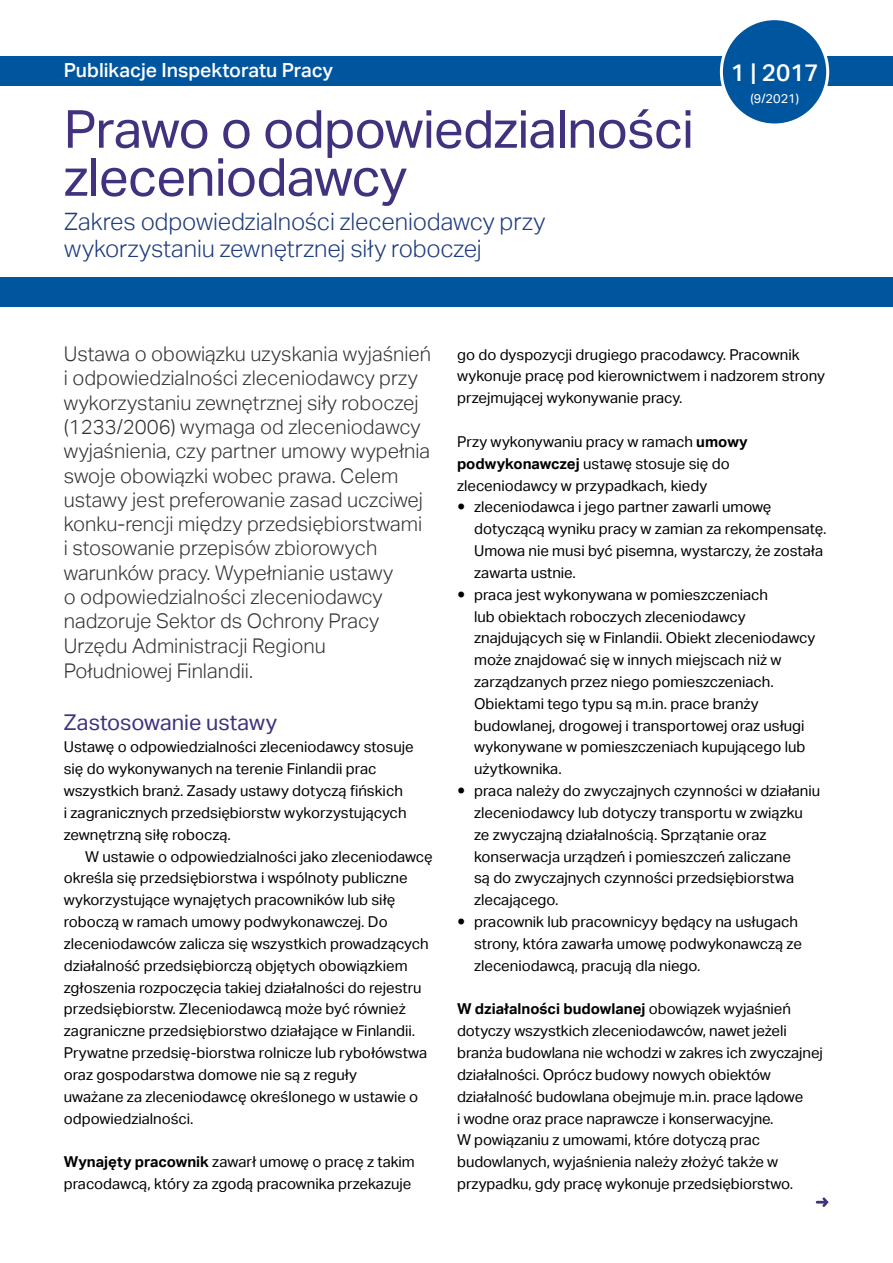
<style>
.page{position:relative;width:893px;height:1263px;background:#fff}
.page>*{position:absolute;margin:0;border:0;box-sizing:border-box;transform-origin:0 0}
.Otsikko_31pt{font:52.5px/48px "Aktiv Grotesk";letter-spacing:-.015em;color:#41317e}
.alarivi{font:300 24px/27px "Aktiv Grotesk";letter-spacing:-.005em;color:#1f3c7e}
.t1{font:500 24px "Aktiv Grotesk";color:#fff}
.Väliotsikko{font:21.75px "Aktiv Grotesk";color:#41317e}
.Ingressi{font:300 20.25px/24.3px "Aktiv Grotesk";color:#333}
.t2{font:500 19.5px "Aktiv Grotesk";color:#fff}
.Leipis{font:15px/21.8px "Aktiv Grotesk";color:#000}
.Alkuleipis{font:15px/21.9px "Aktiv Grotesk";letter-spacing:-.005em;color:#000}
.t3{font:12.75px "Aktiv Grotesk";color:#fff}
.s1{font-weight:700}
</style>
<div class="page">
<div style="left:0;top:56px;width:893px;height:30px;background:#00559f"></div>
<div style="left:721px;top:19px;width:107px;height:106px;background:#00559f;border-radius:50%"></div>
<div style="left:720px;top:17px;width:109px;height:109px;border:3px solid #fff;border-radius:50%"></div>
<div style="left:0;top:277px;width:893px;height:29px;background:#00559f"></div>
<svg style="left:816px;top:1197px;width:13px;height:10px"></svg>
<h3 class="t2" style="left:64px;top:59px;width:271px">Publikacje Inspektoratu Pracy</h3>
<h2 class="t1" style="left:731px;top:59px;width:89px">1 | 2017</h2>
<h1 class="Otsikko_31pt" style="left:64px;top:106px;width:632px">Prawo o odpowiedzialności zleceniodawcy</h1>
<h2 class="alarivi" style="left:64px;top:208px;width:483px">Zakres odpowiedzialności zleceniodawcy przy wykorzystaniu zewnętrznej siły roboczej</h2>
<p class="t3" style="left:750px;top:91px;width:50px">(9/2021)</p>
<p class="Ingressi" style="left:64px;top:342px;width:369px">Ustawa o obowiązku uzyskania wyjaśnień i odpowiedzialności zleceniodawcy przy wykorzystaniu zewnętrznej siły roboczej (1233/2006) wymaga od zleceniodawcy wyjaśnienia, czy partner umowy wypełnia swoje obowiązki wobec prawa. Celem ustawy jest preferowanie zasad uczciwej konku-rencji między przedsiębiorstwami i stosowanie przepisów zbiorowych warunków pracy. Wypełnianie ustawy<br>o odpowiedzialności zleceniodawcy nadzoruje Sektor ds Ochrony Pracy Urzędu Administracji Regionu Południowej Finlandii.</p>
<h3 class="Väliotsikko" style="left:64px;top:710px;width:215px">Zastosowanie ustawy</h3>
<p class="Alkuleipis" style="left:64px;top:736px;width:351px">Ustawę o odpowiedzialności zleceniodawcy stosuje się do wykonywanych na terenie Finlandii prac wszystkich branż. Zasady ustawy dotyczą fińskich<br>i zagranicznych przedsiębiorstw wykorzystujących zewnętrzną siłę roboczą.</p>
<p class="Leipis" style="left:64px;top:845px;width:370px;text-indent:21px">W ustawie o odpowiedzialności jako zleceniodawcę określa się przedsiębiorstwa i wspólnoty publiczne wykorzystujące wynajętych pracowników lub siłę roboczą w ramach umowy podwykonawczej. Do zleceniodawców zalicza się wszystkich prowadzących działalność przedsiębiorczą objętych obowiązkiem zgłoszenia rozpoczęcia takiej działalności do rejestru przedsiębiorstw. Zleceniodawcą może być również zagraniczne przedsiębiorstwo działające w Finlandii.<br>Prywatne przedsię-biorstwa rolnicze lub rybołówstwa oraz gospodarstwa domowe nie są z reguły<br>uważane za zleceniodawcę określonego w ustawie o odpowiedzialności.</p>
<p class="Alkuleipis" style="left:64px;top:1151px;width:353px"><span class="s1">Wynajęty pracownik</span> zawarł umowę o pracę z takim pracodawcą, który za zgodą pracownika przekazuje</p>
<p class="Alkuleipis" style="left:457px;top:343px;width:369px">go do dyspozycji drugiego pracodawcy. Pracownik wykonuje pracę pod kierownictwem i nadzorem strony przejmującej wykonywanie pracy.</p>
<p class="Alkuleipis" style="left:457px;top:431px;width:292px">Przy wykonywaniu pracy w ramach <span class="s1">umowy podwykonawczej</span> ustawę stosuje się do zleceniodawcy w przypadkach, kiedy</p>
<p class="Leipis" style="left:474px;top:496px;width:354px">zleceniodawca i jego partner zawarli umowę dotyczącą wyniku pracy w zamian za rekompensatę.<br>Umowa nie musi być pisemna, wystarczy, że została zawarta ustnie.</p>
<p class="Leipis" style="left:474px;top:584px;width:343px">praca jest wykonywana w pomieszczeniach<br>lub obiektach roboczych zleceniodawcy znajdujących się w Finlandii. Obiekt zleceniodawcy może znajdować się w innych miejscach niż w zarządzanych przez niego pomieszczeniach.<br>Obiektami tego typu są m.in. prace branży budowlanej, drogowej i transportowej oraz usługi wykonywane w pomieszczeniach kupującego lub użytkownika.</p>
<p class="Leipis" style="left:474px;top:780px;width:348px">praca należy do zwyczajnych czynności w działaniu zleceniodawcy lub dotyczy transportu w związku ze zwyczajną działalnością. Sprzątanie oraz konserwacja urządzeń i pomieszczeń zaliczane<br>są do zwyczajnych czynności przedsiębiorstwa zlecającego.</p>
<p class="Leipis" style="left:474px;top:911px;width:329px">pracownik lub pracownicyy będący na usługach strony, która zawarła umowę podwykonawczą ze zleceniodawcą, pracują dla niego.</p>
<p class="Alkuleipis" style="left:457px;top:998px;width:367px"><span class="s1">W działalności budowlanej</span> obowiązek wyjaśnień dotyczy wszystkich zleceniodawców, nawet jeżeli branża budowlana nie wchodzi w zakres ich zwyczajnej działalności. Oprócz budowy nowych obiektów działalność budowlana obejmuje m.in. prace lądowe<br>i wodne oraz prace naprawcze i konserwacyjne.<br>W powiązaniu z umowami, które dotyczą prac budowlanych, wyjaśnienia należy złożyć także w przypadku, gdy pracę wykonuje przedsiębiorstwo.</p>
</div>
